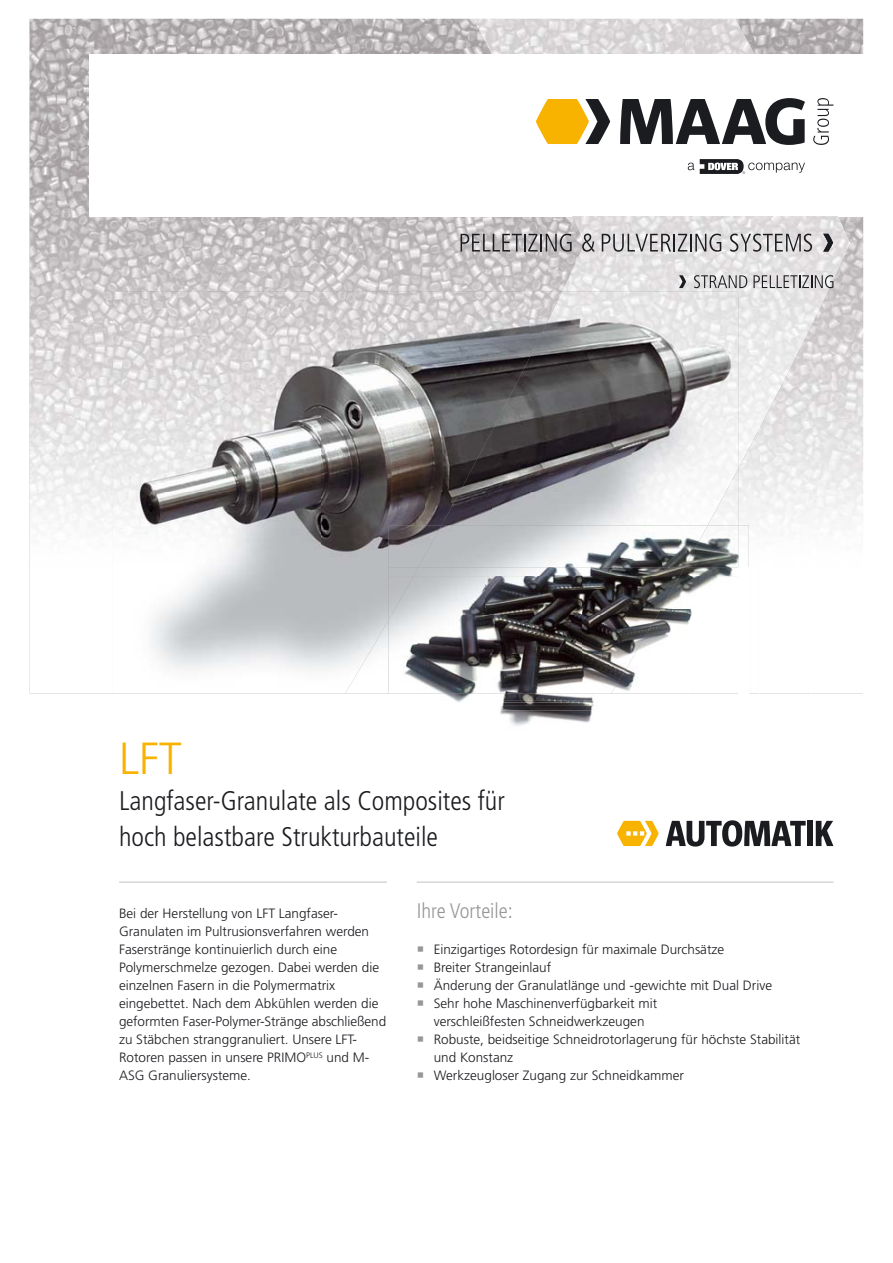
<style>
.page{position:relative;width:893px;height:1263px;background:#fff}
.page>*{position:absolute;margin:0;border:0;box-sizing:border-box;transform-origin:0 0}
.t1{font:300 45px "Frutiger LT Std";color:#f8b300}
.t2{font:300 condensed 27px/36px "Frutiger LT Std";color:#1b1c20}
.t3{font:300 condensed 21px "Frutiger LT Std";color:#97979b}
.t4{font:300 13.5px/18px "Frutiger LT Std";color:#1b1c20}
.s1{color:#97979b}
</style>
<div class="page">
<img style="left:30px;top:19px;width:833px;height:147px">
<img style="left:30px;top:166px;width:532px;height:157px">
<img style="left:812px;top:217px;width:51px;height:308px">
<img style="left:30px;top:323px;width:83px;height:207px">
<img style="left:738px;top:469px;width:21px;height:56px">
<div style="left:89px;top:54px;width:803px;height:162px;background:#fff"></div>
<img style="left:562px;top:216px;width:288px;height:253px">
<svg style="left:463px;top:18px;width:266px;height:1px"></svg>
<img style="left:473px;top:19px;width:282px;height:35px">
<hr style="left:119px;top:881px;width:268px;height:2px;background:#c3c5c7">
<hr style="left:417px;top:881px;width:416px;height:2px;background:#c3c5c7">
<svg style="left:536px;top:99px;width:74px;height:45px"></svg>
<svg style="left:688px;top:163px;width:6px;height:7px"></svg>
<svg style="left:700px;top:159px;width:105px;height:15px"></svg>
<svg style="left:813px;top:98px;width:20px;height:47px"></svg>
<svg style="left:620px;top:98px;width:185px;height:47px"></svg>
<svg style="left:679px;top:275px;width:7px;height:13px"></svg>
<svg style="left:694px;top:275px;width:53px;height:13px"></svg>
<svg style="left:753px;top:275px;width:80px;height:13px"></svg>
<img style="left:500px;top:710px;width:92px;height:16px">
<img style="left:738px;top:525px;width:11px;height:42px">
<img style="left:500px;top:706px;width:94px;height:4px">
<img style="left:456px;top:701px;width:138px;height:5px">
<img style="left:113px;top:693px;width:227px;height:1px">
<img style="left:113px;top:291px;width:379px;height:201px">
<img style="left:113px;top:492px;width:312px;height:178px">
<img style="left:425px;top:492px;width:18px;height:33px">
<img style="left:340px;top:693px;width:267px;height:8px">
<img style="left:492px;top:291px;width:246px;height:202px">
<img style="left:443px;top:428px;width:50px;height:97px">
<img style="left:492px;top:492px;width:234px;height:33px">
<img style="left:345px;top:619px;width:44px;height:74px">
<img style="left:607px;top:693px;width:131px;height:1px">
<img style="left:680px;top:576px;width:51px;height:21px">
<img style="left:658px;top:609px;width:30px;height:33px">
<img style="left:688px;top:609px;width:4px;height:15px">
<img style="left:389px;top:576px;width:291px;height:39px">
<img style="left:389px;top:615px;width:269px;height:39px">
<img style="left:389px;top:654px;width:247px;height:39px">
<img style="left:389px;top:525px;width:29px;height:43px">
<img style="left:708px;top:525px;width:30px;height:43px">
<img style="left:418px;top:525px;width:290px;height:43px">
<img style="left:389px;top:568px;width:344px;height:8px">
<img style="left:413px;top:568px;width:271px;height:8px">
<svg style="left:617px;top:821px;width:42px;height:25px"></svg>
<svg style="left:666px;top:820px;width:140px;height:26px"></svg>
<div style="left:807px;top:821px;width:6px;height:25px;background:#1b1c20"></div>
<svg style="left:816px;top:821px;width:17px;height:25px"></svg>
<svg style="left:823px;top:234px;width:10px;height:17px"></svg>
<svg style="left:602px;top:234px;width:119px;height:18px;background:#acabad"></svg>
<svg style="left:730px;top:234px;width:82px;height:18px"></svg>
<svg style="left:461px;top:234px;width:111px;height:18px;background:#9b989a"></svg>
<svg style="left:582px;top:234px;width:13px;height:18px"></svg>
<h1 class="t1" style="left:119px;top:739px;width:64px">LFT</h1>
<h2 class="t2" style="left:119px;top:784px;width:387px">Langfaser-Granulate als Composites für hoch belastbare Strukturbauteile</h2>
<p class="t4" style="left:119px;top:905px;width:269px">Bei der Herstellung von LFT Langfaser-Granulaten im Pultrusionsverfahren werden Faserstränge kontinuierlich durch eine Polymerschmelze gezogen. Dabei werden die einzelnen Fasern in die Polymermatrix eingebettet. Nach dem Abkühlen werden die geformten Faser-Polymer-Stränge abschließend zu Stäbchen stranggranuliert. Unsere LFT-Rotoren passen in unsere PRIMO<sup>PLUS</sup> und M-ASG Granuliersysteme.</p>
<h3 class="t3" style="left:417px;top:902px;width:98px">Ihre Vorteile:</h3>
<p class="t4" style="left:417px;top:941px;width:309px"><span class="s1">○</span> Einzigartiges Rotordesign für maximale Durchsätze</p>
<p class="t4" style="left:417px;top:959px;width:136px"><span class="s1">○</span> Breiter Strangeinlauf</p>
<p class="t4" style="left:417px;top:977px;width:357px"><span class="s1">○</span> Änderung der Granulatlänge und -gewichte mit Dual Drive</p>
<p class="t4" style="left:417px;top:995px;width:242px;text-align:center"><span class="s1">○</span> Sehr hohe Maschinenverfügbarkeit mit verschleißfesten Schneidwerkzeugen</p>
<p class="t4" style="left:434px;top:1031px;width:368px;text-indent:-17px"><span class="s1">○</span> Robuste, beidseitige Schneidrotorlagerung für höchste Stabilität und Konstanz</p>
<p class="t4" style="left:417px;top:1067px;width:269px"><span class="s1">○</span> Werkzeugloser Zugang zur Schneidkammer</p>
</div>
